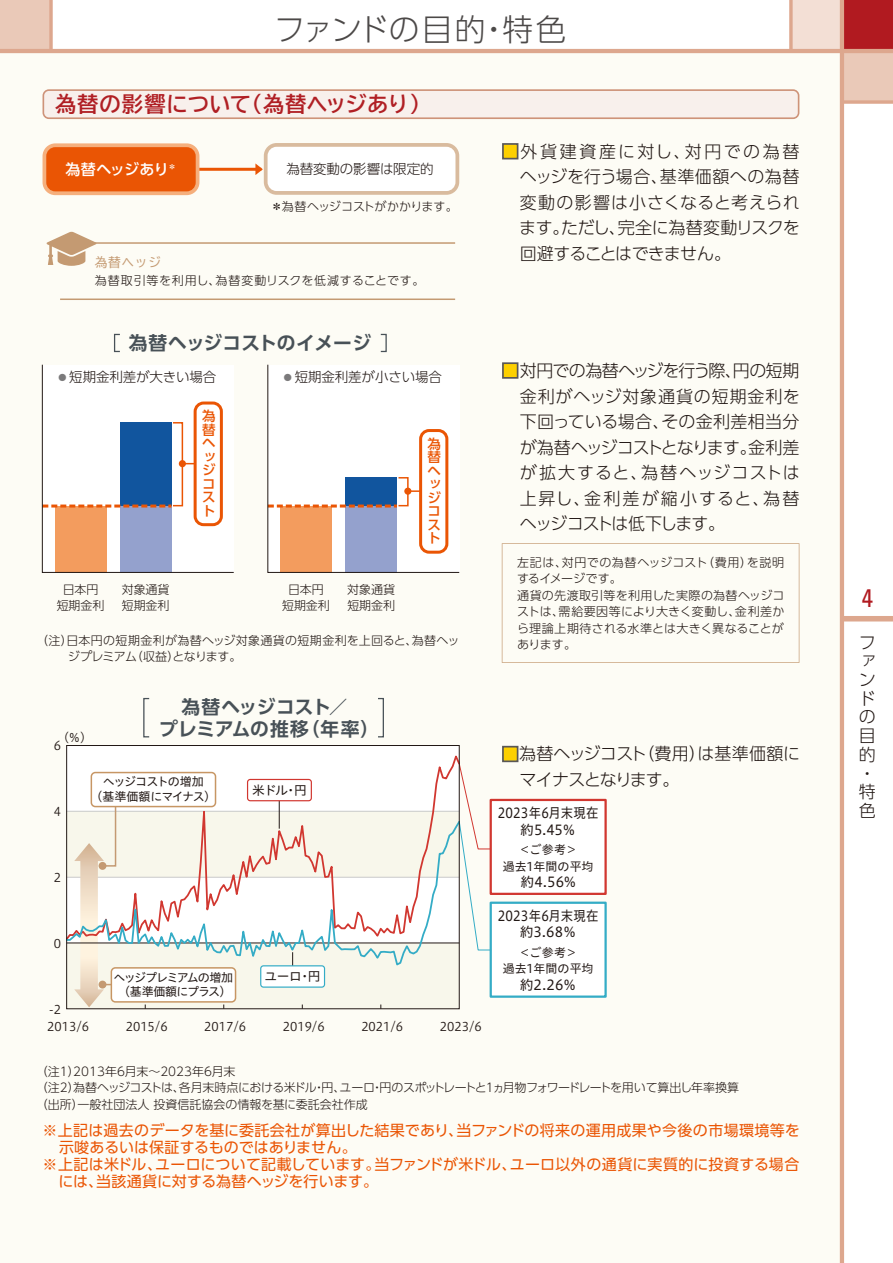
<style>
.page{position:relative;width:893px;height:1263px;background:#fff}
.page>*{position:absolute;margin:0;border:0;box-sizing:border-box;transform-origin:0 0}
.t1{font:300 30.75px "UD Shin Go Pro";letter-spacing:.005em;color:#4c4948}
.t2{font:condensed 25.5px "Univers";color:#b11a20}
.t3{font:700 21.3px "TBUD Go Std";letter-spacing:.01em;color:#b01f24}
.t4{font:700 18.75px/21.8px "UD Shin Go Pro De";letter-spacing:.005em;color:#485157;text-align:center}
.t5{font:300 16.95px/25.5px "UD Shin Go Pro";letter-spacing:-.015em;color:#221815;text-align:justify}
.t6{font:300 16.95px/25.5px "UD Shin Go Pro";letter-spacing:-.035em;color:#221815}
.t7{font:15px "UD Shin Go Pro";letter-spacing:.01em;color:#ea5504}
.t8{font:15px "UD Shin Go Pro";letter-spacing:-.01em;color:#ea5504}
.t9{font:500 15px "UD Shin Go Pro";letter-spacing:-.015em;color:#fff}
.t10{font:13.8px/16.5px "Hiragino UD Sans Std W4";letter-spacing:.01em;color:#221815;text-align:center;scale:.9 1}
.t11{font:13.8px "Hiragino UD Sans Std W4";letter-spacing:.01em;color:#221815}
.t12{font:300 13.5px "UD Shin Go Pro";letter-spacing:-.01em;color:#221815}
.t13{font:500 13.5px/13.5px "UD Shin Go Pro";color:#ea5504}
.t14{font:12.75px "Hiragino UD Sans Std W4";letter-spacing:-.06em;color:#221815}
.t15{font:12.75px "TBUD Go Std";letter-spacing:.05em;color:#c49a72}
.t16{font:300 12px/16.5px "UD Shin Go Pro";letter-spacing:-.02em;color:#221815}
.t17{font:300 12px/16.5px "UD Shin Go Pro";letter-spacing:.02em;color:#221815}
.t18{font:300 12px/15.9px "UD Shin Go Pro";letter-spacing:.03em;color:#221815}
.t19{font:300 12px/15.9px "UD Shin Go Pro";color:#221815;text-align:center}
.t20{font:12px "Hiragino UD Sans Std W3";color:#221815}
.t21{font:300 12px "UD Shin Go Pro";letter-spacing:.05em;color:#221815}
.t22{font:12px/16.5px "Hiragino UD Sans Std W4";letter-spacing:.005em;color:#221815;text-align:center}
.t23{font:12px/14.4px "Hiragino UD Sans Std W4";letter-spacing:-.08em;color:#221815;text-align:center}
.t24{font:12px/14.4px "Hiragino UD Sans Std W4";letter-spacing:-.075em;color:#221815;text-align:center}
.s1{color:#fdd000}
.s2{font-size:12px;color:#7b7a7b}
</style>
<div class="page">
<div style="left:0;top:51px;width:842px;height:1212px;background:#fdfcf5"></div>
<div style="left:791px;top:0;width:51px;height:51px;background:#f3dfd5"></div>
<div style="left:842px;top:0;width:51px;height:51px;background:#b11a20"></div>
<div style="left:0;top:0;width:51px;height:51px;background:#eac9b8"></div>
<div style="left:842px;top:51px;width:51px;height:51px;background:#eac9b8"></div>
<svg style="left:49px;top:0;width:4px;height:49px"></svg>
<div style="left:842px;top:616px;width:51px;height:5px;background:#dda78e"></div>
<hr style="left:840px;top:0;width:4px;height:1263px;background:#dda78e">
<hr style="left:0;top:49px;width:893px;height:4px;background:#dda78e">
<svg style="left:844px;top:100px;width:49px;height:4px"></svg>
<svg style="left:789px;top:0;width:4px;height:49px"></svg>
<svg style="left:43px;top:89px;width:756px;height:30px"></svg>
<div style="left:502px;top:143px;width:16px;height:16px;border:2px solid #595757"></div>
<hr style="left:198px;top:168px;width:62px;height:3px;background:#ea5504">
<svg style="left:255px;top:143px;width:204px;height:52px"></svg>
<svg style="left:43px;top:143px;width:156px;height:52px;background:#ec681e"></svg>
<hr style="left:60px;top:242px;width:395px;height:2px;background:#c49a72">
<hr style="left:60px;top:298px;width:395px;height:2px;background:#c49a72">
<svg style="left:47px;top:232px;width:49px;height:34px"></svg>
<div style="left:502px;top:746px;width:16px;height:16px;border:2px solid #595757"></div>
<div style="left:143px;top:698px;width:7px;height:39px;border:1px solid #485157"></div>
<div style="left:377px;top:698px;width:7px;height:39px;border:1px solid #485157"></div>
<div style="left:67px;top:943px;width:392px;height:66px;background:#f8f7eb"></div>
<div style="left:491px;top:800px;width:115px;height:94px;background:#fff"></div>
<div style="left:490px;top:799px;width:117px;height:96px;border:2px solid #d13730"></div>
<div style="left:491px;top:903px;width:115px;height:94px;background:#fff"></div>
<div style="left:490px;top:901px;width:117px;height:97px;border:2px solid #34acc6"></div>
<svg style="left:459px;top:763px;width:32px;height:188px"></svg>
<div style="left:261px;top:966px;width:64px;height:21px;background:#fff;border-radius:3px"></div>
<div style="left:260px;top:965px;width:65px;height:23px;border:1px solid #34acc6;border-radius:3px"></div>
<svg style="left:74px;top:967px;width:37px;height:40px"></svg>
<hr style="left:103px;top:984px;width:70px;height:1px;background:#c49a72">
<div style="left:99px;top:981px;width:7px;height:7px;background:#c49a72;border-radius:50%"></div>
<div style="left:111px;top:968px;width:125px;height:34px;background:#fff;border-radius:4px"></div>
<div style="left:111px;top:967px;width:125px;height:36px;border:2px solid #c79664;border-radius:4px"></div>
<svg style="left:42px;top:364px;width:192px;height:209px"></svg>
<svg style="left:267px;top:364px;width:193px;height:209px"></svg>
<div style="left:502px;top:362px;width:16px;height:17px;border:2px solid #595757"></div>
<div style="left:114px;top:334px;width:7px;height:18px;border:1px solid #485157"></div>
<div style="left:380px;top:334px;width:7px;height:18px;border:1px solid #485157"></div>
<svg style="left:502px;top:543px;width:297px;height:120px"></svg>
<svg style="left:68px;top:755px;width:389px;height:64px"></svg>
<svg style="left:68px;top:819px;width:389px;height:148px"></svg>
<div style="left:66px;top:745px;width:393px;height:264px;border:1px solid #221815"></div>
<h1 class="t1" style="left:274px;top:4px;width:294px">ファンドの目的・特色</h1>
<p class="t3" style="left:55px;top:87px;width:377px">為替の影響について（為替ヘッジあり）</p>
<p class="t9" style="left:65px;top:157px;width:113px">為替ヘッジあり<sup>＊</sup></p>
<p class="t12" style="left:286px;top:158px;width:149px">為替変動の影響は限定的</p>
<p class="t19" style="left:271px;top:198px;width:188px">＊為替ヘッジコストがかかります。</p>
<p class="t15" style="left:95px;top:252px;width:68px">為替ヘッジ</p>
<p class="t21" style="left:95px;top:270px;width:331px">為替取引等を利用し、為替変動リスクを低減することです。</p>
<p class="t5" style="left:519px;top:138px;width:282px;text-indent:-17px"><span class="s1">■</span>外貨建資産に対し、対円での為替ヘッジを行う場合、基準価額への為替変動の影響は小さくなると考えられます。ただし、完全に為替変動リスクを回避することはできません。</p>
<p class="t4" style="left:129px;top:332px;width:244px">為替ヘッジコストのイメージ</p>
<p class="t12" style="left:56px;top:366px;width:162px"><span class="s2">●</span>短期金利差が大きい場合</p>
<p class="t13" style="left:202px;top:409px;width:15px">為替ヘッジコスト</p>
<p class="t12" style="left:282px;top:366px;width:162px"><span class="s2">●</span>短期金利差が小さい場合</p>
<p class="t13" style="left:427px;top:436px;width:15px">為替ヘッジコスト</p>
<p class="t19" style="left:57px;top:581px;width:49px">日本円短期金利</p>
<p class="t19" style="left:122px;top:581px;width:49px;text-align:left">対象通貨短期金利</p>
<p class="t19" style="left:282px;top:581px;width:49px">日本円短期金利</p>
<p class="t19" style="left:347px;top:581px;width:49px;text-align:left">対象通貨短期金利</p>
<p class="t18" style="left:68px;top:632px;width:393px;text-indent:-32px">（注）日本円の短期金利が為替へッジ対象通貨の短期金利を上回ると、為替ヘッジプレミアム（収益）となります。</p>
<p class="t20" style="left:57px;top:728px;width:37px">（％）</p>
<p class="t20" style="left:54px;top:736px;width:9px">6</p>
<p class="t20" style="left:54px;top:802px;width:9px">4</p>
<p class="t4" style="left:159px;top:695px;width:222px">為替ヘッジコスト／<br>プレミアムの推移（年率）</p>
<p class="t24" style="left:91px;top:774px;width:127px">ヘッジコストの増加<br>（基準価額にマイナス）</p>
<p class="t14" style="left:252px;top:780px;width:56px">米ドル・円</p>
<p class="t20" style="left:54px;top:868px;width:9px">2</p>
<p class="t20" style="left:54px;top:934px;width:9px">0</p>
<p class="t20" style="left:49px;top:1000px;width:13px">-2</p>
<p class="t23" style="left:114px;top:969px;width:121px">ヘッジプレミアムの増加（基準価額にプラス）</p>
<p class="t14" style="left:264px;top:967px;width:58px">ユーロ・円</p>
<p class="t20" style="left:47px;top:1017px;width:43px">2013/6</p>
<p class="t20" style="left:126px;top:1017px;width:43px">2015/6</p>
<p class="t20" style="left:204px;top:1017px;width:43px">2017/6</p>
<p class="t20" style="left:283px;top:1017px;width:43px">2019/6</p>
<p class="t20" style="left:361px;top:1017px;width:43px">2021/6</p>
<p class="t20" style="left:440px;top:1017px;width:43px">2023/6</p>
<p class="t5" style="left:520px;top:357px;width:281px;text-indent:-18px"><span class="s1">■</span>対円での為替ヘッジを行う際、円の短期金利がヘッジ対象通貨の短期金利を下回っている場合、その金利差相当分が為替ヘッジコストとなります。金利差が拡大すると、為替ヘッジコストは上昇し、金利差が縮小すると、為替ヘッジコストは低下します。</p>
<p class="t17" style="left:517px;top:554px;width:269px">左記は、対円での為替ヘッジコスト（費用）を説明するイメージです。<br>通貨の先渡取引等を利用した実際の為替ヘッジコストは、需給要因等により大きく変動し、金利差から理論上期待される水準とは大きく異なることがあります。</p>
<p class="t6" style="left:519px;top:741px;width:282px;text-indent:-18px"><span class="s1">■</span>為替ヘッジコスト（費用）は基準価額にマイナスとなります。　</p>
<p class="t10" style="left:498px;top:804px;width:113px">2023年6月末現在約5.45％</p>
<p class="t22" style="left:503px;top:840px;width:92px">＜ご参考＞<br>過去1年間の平均</p>
<p class="t11" style="left:521px;top:871px;width:57px">約4.56%</p>
<p class="t10" style="left:498px;top:906px;width:113px">2023年6月末現在約3.68％</p>
<p class="t22" style="left:503px;top:943px;width:92px">＜ご参考＞<br>過去1年間の平均</p>
<p class="t11" style="left:520px;top:974px;width:58px">約2.26％</p>
<p class="t16" style="left:36px;top:1062px;width:705px">（注1）2013年6月末～2023年6月末<br>（注2）為替ヘッジコストは、各月末時点における米ドル・円、ユーロ・円のスポットレートと1ヵ月物フォワードレートを用いて算出し年率換算（出所）一般社団法人 投資信託協会の情報を基に委託会社作成</p>
<p class="t7" style="left:43px;top:1118px;width:759px">※上記は過去のデータを基に委託会社が算出した結果であり、当ファンドの将来の運用成果や今後の市場環境等を</p>
<p class="t7" style="left:59px;top:1135px;width:299px">示唆あるいは保証するものではありません。</p>
<p class="t7" style="left:43px;top:1152px;width:758px">※上記は米ドル、ユーロについて記載しています。当ファンドが米ドル、ユーロ以外の通貨に実質的に投資する場合</p>
<p class="t8" style="left:59px;top:1169px;width:321px">には、当該通貨に対する為替ヘッジを行います。</p>
<h2 class="t2" style="left:862px;top:582px;width:13px">4</h2>
<p class="t5" style="left:859px;top:632px;width:18px;line-height:18.8px;text-align:left">ファンドの目的・特色</p>
</div>
